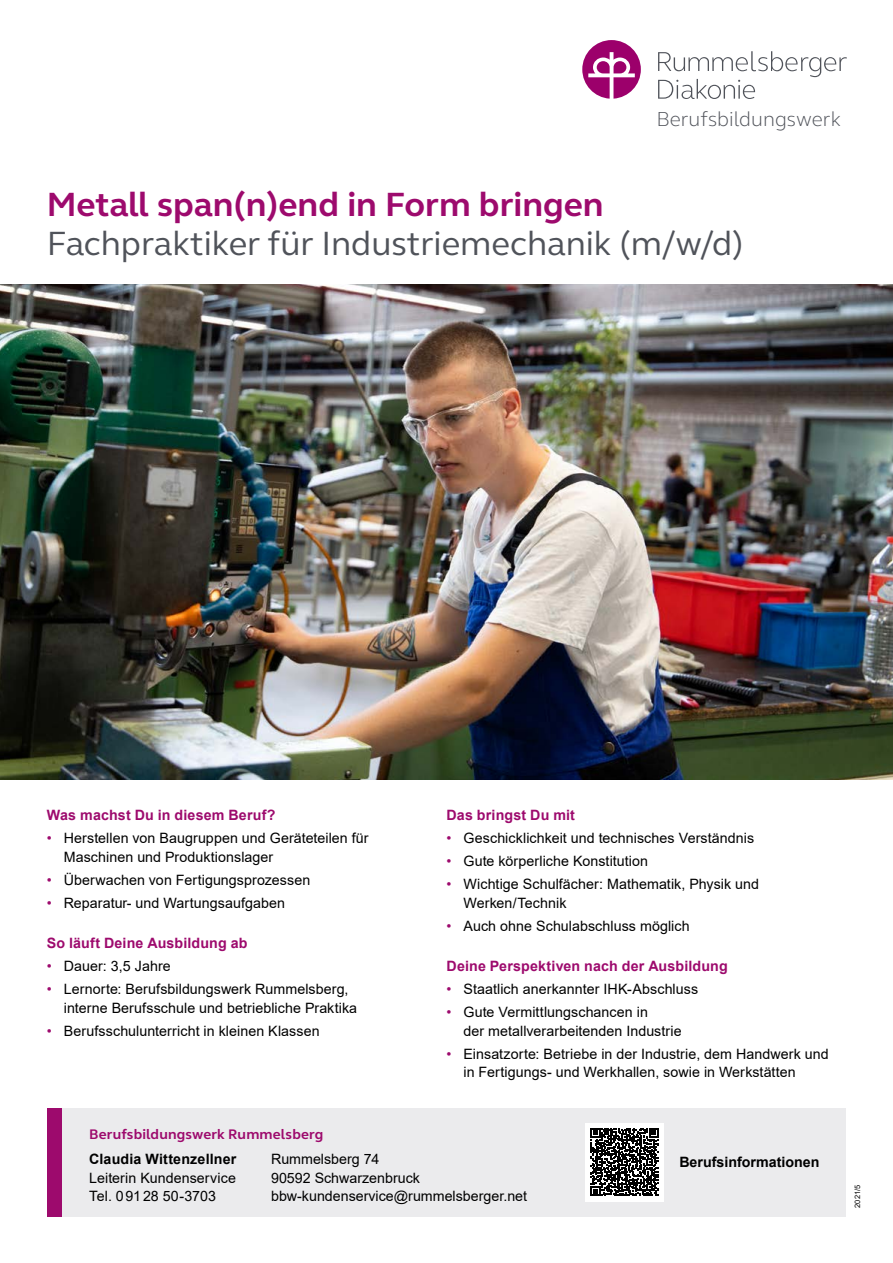
<style>
.page{position:relative;width:893px;height:1263px;background:#fff}
.page>*{position:absolute;margin:0;border:0;box-sizing:border-box;transform-origin:0 0}
.t1{font:34.5px "FS Elliot";color:#50535a}
.t2{font:700 34.5px "FS Elliot";color:#9d0a6d}
.t3{font:300 20.85px "FS Elliot";color:#50535a}
.t4{font:14.25px/18.8px "Arial";letter-spacing:.005em;color:#000}
.t5{font:700 14.25px "Arial";letter-spacing:.01em;color:#9d0a6d}
.t6{font:700 14.25px "Arial";color:#000}
.t7{font:700 14.25px "FS Elliot";letter-spacing:.01em;color:#9d0a6d}
.t8{font:7.5px "Arial";color:#000}
.s1{color:#9d0a6d}
</style>
<div class="page">
<svg style="left:658px;top:51px;width:189px;height:48px"></svg>
<svg style="left:582px;top:40px;width:59px;height:59px"></svg>
<img style="left:0;top:285px;width:893px;height:495px">
<div style="left:62px;top:1108px;width:784px;height:108px;background:#ebebed"></div>
<div style="left:47px;top:1108px;width:15px;height:108px;background:#9d0a6d"></div>
<div style="left:585px;top:1122px;width:79px;height:79px;background:#fff"></div>
<svg style="left:591px;top:1128px;width:67px;height:68px"></svg>
<h2 class="t3" style="left:656px;top:105px;width:186px">Berufsbildungswerk</h2>
<h1 class="t2" style="left:47px;top:181px;width:558px">Metall span(n)end in Form bringen</h1>
<h1 class="t1" style="left:47px;top:220px;width:698px">Fachpraktiker für Industriemechanik (m/w/d)</h1>
<p class="t5" style="left:47px;top:805px;width:230px">Was machst Du in diesem Beruf?</p>
<p class="t4" style="left:64px;top:829px;width:306px;text-indent:-17px"><span class="s1">•</span> Herstellen von Baugruppen und Geräteteilen für<br>Maschinen und Produktionslager</p>
<p class="t4" style="left:47px;top:870px;width:265px"><span class="s1">•</span> Überwachen von Fertigungsprozessen</p>
<p class="t4" style="left:47px;top:893px;width:240px"><span class="s1">•</span> Reparatur- und Wartungsaufgaben</p>
<p class="t5" style="left:47px;top:933px;width:202px">So läuft Deine Ausbildung ab</p>
<p class="t4" style="left:47px;top:956px;width:125px"><span class="s1">•</span> Dauer: 3,5 Jahre</p>
<p class="t4" style="left:64px;top:979px;width:295px;text-indent:-17px"><span class="s1">•</span> Lernorte: Berufsbildungswerk Rummelsberg, interne Berufsschule und betriebliche Praktika</p>
<p class="t4" style="left:47px;top:1021px;width:274px"><span class="s1">•</span> Berufsschulunterricht in kleinen Klassen</p>
<p class="t5" style="left:446px;top:805px;width:130px">Das bringst Du mit</p>
<p class="t4" style="left:446px;top:829px;width:309px"><span class="s1">•</span> Geschicklichkeit und technisches Verständnis</p>
<p class="t4" style="left:446px;top:852px;width:203px"><span class="s1">•</span> Gute körperliche Konstitution</p>
<p class="t4" style="left:463px;top:875px;width:297px;text-indent:-17px"><span class="s1">•</span> Wichtige Schulfächer: Mathematik, Physik und<br>Werken/Technik</p>
<p class="t4" style="left:446px;top:916px;width:245px"><span class="s1">•</span> Auch ohne Schulabschluss möglich</p>
<p class="t5" style="left:446px;top:956px;width:283px">Deine Perspektiven nach der Ausbildung</p>
<p class="t4" style="left:446px;top:979px;width:253px"><span class="s1">•</span> Staatlich anerkannter IHK-Abschluss</p>
<p class="t4" style="left:463px;top:1002px;width:220px;text-indent:-17px"><span class="s1">•</span> Gute Vermittlungschancen in<br>der metallverarbeitenden Industrie</p>
<p class="t4" style="left:463px;top:1044px;width:367px;text-indent:-17px"><span class="s1">•</span> Einsatzorte: Betriebe in der Industrie, dem Handwerk und in Fertigungs- und Werkhallen, sowie in Werkstätten</p>
<p class="t7" style="left:89px;top:1124px;width:236px">Berufsbildungswerk Rummelsberg</p>
<p class="t6" style="left:89px;top:1149px;width:149px">Claudia Wittenzellner</p>
<p class="t4" style="left:89px;top:1168px;width:148px">Leiterin Kundenservice<br>Tel. 09128 50-3703</p>
<p class="t4" style="left:271px;top:1149px;width:258px">Rummelsberg 74<br>90592 Schwarzenbruck bbw-kundenservice@rummelsberger.net</p>
<p class="t6" style="left:679px;top:1152px;width:142px">Berufsinformationen</p>
<p class="t8" style="left:852px;top:1208px;width:24px;rotate:-90deg">2021/5</p>
</div>
